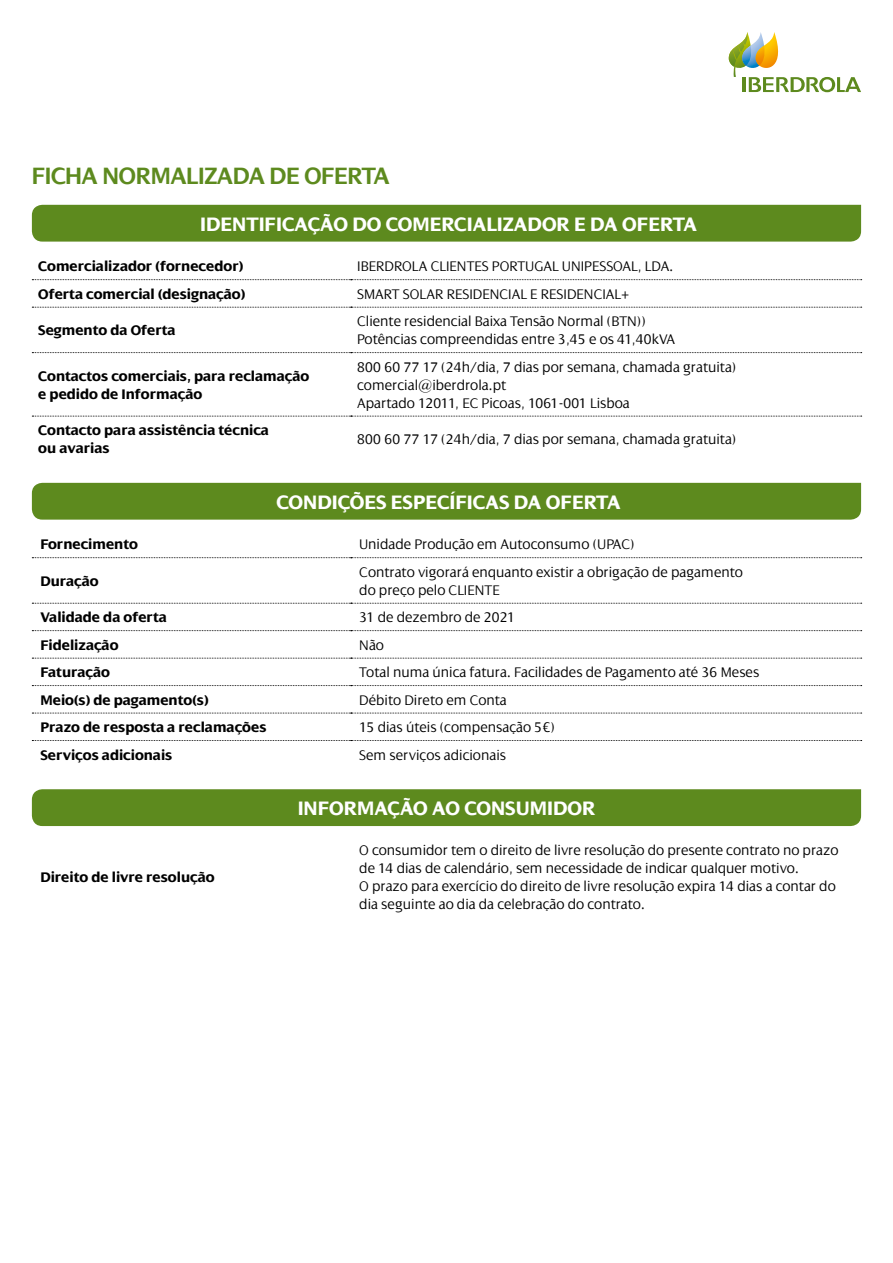
<style>
.page{position:relative;width:893px;height:1263px;background:#fff}
.page>*{position:absolute;margin:0;border:0;box-sizing:border-box;transform-origin:0 0}
.t1{font:600 25.5px "Dialog LT Pro";letter-spacing:-.01em;color:#5d8a1e}
.t2{font:700 21px "Dialog LT Pro";color:#fff}
.t3{font:300 15px/18px "Dialog LT Pro";color:#000}
.t4{font:700 15px/18px "Dialog LT Pro";color:#000}
</style>
<div class="page">
<svg style="left:729px;top:32px;width:132px;height:60px"></svg>
<div style="left:32px;top:205px;width:829px;height:37px;background:#5d8a1e"></div>
<svg style="left:32px;top:279px;width:830px;height:1px"></svg>
<svg style="left:32px;top:307px;width:830px;height:1px"></svg>
<svg style="left:32px;top:352px;width:830px;height:1px"></svg>
<svg style="left:32px;top:416px;width:830px;height:1px"></svg>
<div style="left:32px;top:483px;width:829px;height:37px;background:#5d8a1e"></div>
<svg style="left:32px;top:557px;width:830px;height:1px"></svg>
<svg style="left:32px;top:603px;width:830px;height:1px"></svg>
<svg style="left:32px;top:630px;width:830px;height:1px"></svg>
<svg style="left:32px;top:658px;width:830px;height:1px"></svg>
<svg style="left:32px;top:685px;width:830px;height:1px"></svg>
<svg style="left:32px;top:713px;width:830px;height:1px"></svg>
<svg style="left:32px;top:740px;width:830px;height:1px"></svg>
<div style="left:32px;top:789px;width:829px;height:37px;background:#5d8a1e"></div>
<h1 class="t1" style="left:32px;top:162px;width:359px">FICHA NORMALIZADA DE OFERTA</h1>
<h2 class="t2" style="left:200px;top:212px;width:498px">IDENTIFICAÇÃO DO COMERCIALIZADOR E DA OFERTA</h2>
<p class="t4" style="left:38px;top:257px;width:207px">Comercializador (fornecedor)</p>
<p class="t3" style="left:357px;top:257px;width:318px">IBERDROLA CLIENTES PORTUGAL UNIPESSOAL, LDA.</p>
<p class="t4" style="left:38px;top:285px;width:208px">Oferta comercial (designação)</p>
<p class="t3" style="left:357px;top:285px;width:274px">SMART SOLAR RESIDENCIAL E RESIDENCIAL+</p>
<p class="t4" style="left:38px;top:321px;width:139px">Segmento da Oferta</p>
<p class="t3" style="left:357px;top:312px;width:320px">Cliente residencial Baixa Tensão Normal (BTN))<br>Potências compreendidas entre 3,45 e os 41,40kVA</p>
<p class="t4" style="left:38px;top:367px;width:273px">Contactos comerciais, para reclamação e pedido de Informação</p>
<p class="t3" style="left:357px;top:358px;width:381px">800 60 77 17 (24h/dia, 7 dias por semana, chamada gratuita) comercial@iberdrola.pt<br>Apartado 12011, EC Picoas, 1061-001 Lisboa</p>
<p class="t4" style="left:38px;top:421px;width:232px">Contacto para assistência técnica ou avarias</p>
<p class="t3" style="left:357px;top:430px;width:381px">800 60 77 17 (24h/dia, 7 dias por semana, chamada gratuita)</p>
<h2 class="t2" style="left:276px;top:490px;width:346px">CONDIÇÕES ESPECÍFICAS DA OFERTA</h2>
<p class="t4" style="left:40px;top:535px;width:99px">Fornecimento</p>
<p class="t3" style="left:359px;top:535px;width:277px">Unidade Produção em Autoconsumo (UPAC)</p>
<p class="t4" style="left:40px;top:572px;width:60px">Duração</p>
<p class="t3" style="left:359px;top:563px;width:385px">Contrato vigorará enquanto existir a obrigação de pagamento do preço pelo CLIENTE</p>
<p class="t4" style="left:40px;top:608px;width:128px">Validade da oferta</p>
<p class="t3" style="left:359px;top:608px;width:157px">31 de dezembro de 2021</p>
<p class="t4" style="left:40px;top:636px;width:80px">Fidelização</p>
<p class="t3" style="left:359px;top:636px;width:26px">Não</p>
<p class="t4" style="left:40px;top:663px;width:71px">Faturação</p>
<p class="t3" style="left:359px;top:663px;width:402px">Total numa única fatura. Facilidades de Pagamento até 36 Meses</p>
<p class="t4" style="left:40px;top:691px;width:170px">Meio(s) de pagamento(s)</p>
<p class="t3" style="left:359px;top:691px;width:149px">Débito Direto em Conta</p>
<p class="t4" style="left:40px;top:718px;width:228px">Prazo de resposta a reclamações</p>
<p class="t3" style="left:359px;top:718px;width:197px">15 dias úteis (compensação 5€)</p>
<p class="t4" style="left:40px;top:746px;width:133px">Serviços adicionais</p>
<p class="t3" style="left:359px;top:746px;width:148px">Sem serviços adicionais</p>
<p class="t4" style="left:40px;top:868px;width:176px">Direito de livre resolução</p>
<h2 class="t2" style="left:298px;top:797px;width:299px">INFORMAÇÃO AO CONSUMIDOR</h2>
<p class="t3" style="left:359px;top:841px;width:481px">O consumidor tem o direito de livre resolução do presente contrato no prazo de 14 dias de calendário, sem necessidade de indicar qualquer motivo.<br>O prazo para exercício do direito de livre resolução expira 14 dias a contar do dia seguinte ao dia da celebração do contrato.</p>
</div>
